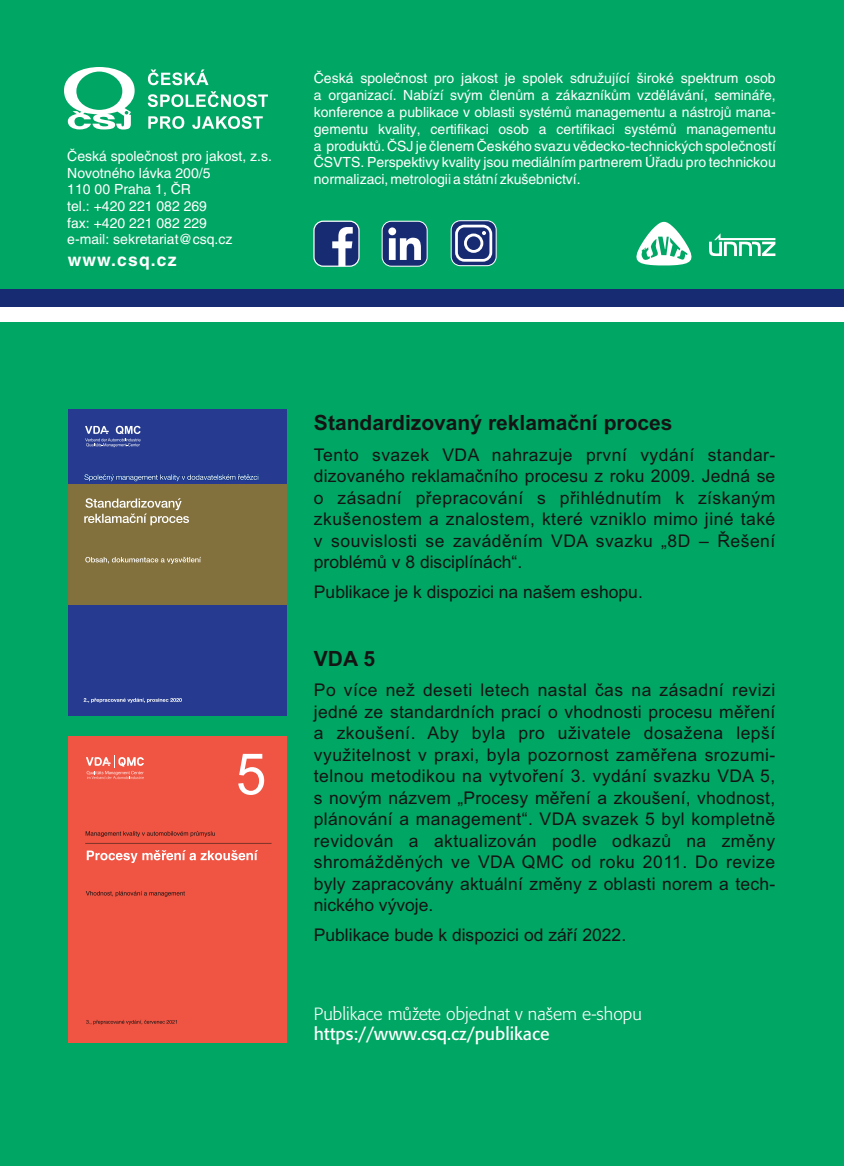
<style>
.page{position:relative;width:844px;height:1166px;background:#fff}
.page>*{position:absolute;margin:0;border:0;box-sizing:border-box;transform-origin:0 0}
.t1{font:700 21px "Arial";color:#141414}
.t2{font:17.5px/21.5px "Arial";color:#141414;text-align:justify}
.t3{font:300 17.5px "Formata";color:#fff}
.t4{font:17.5px "Formata";color:#fff}
.t5{font:700 17.5px "Helvetica CE";letter-spacing:.065em;color:#fff}
.t6{font:14px/16.8px "Helvetica CE";color:#fff;text-align:justify}
</style>
<div class="page">
<div style="left:0;top:322px;width:843px;height:844px;background:#00a663"></div>
<div style="left:0;top:0;width:843px;height:296px;background:#00a663"></div>
<svg style="left:709px;top:233px;width:66px;height:23px"></svg>
<svg style="left:636px;top:221px;width:56px;height:44px"></svg>
<svg style="left:64px;top:67px;width:71px;height:63px"></svg>
<svg style="left:148px;top:69px;width:120px;height:60px"></svg>
<div style="left:0;top:290px;width:843px;height:17px;background:#172b73"></div>
<div style="left:313px;top:221px;width:46px;height:46px;background:#172b73;border:1px solid #fff;border-radius:9px"></div>
<svg style="left:332px;top:227px;width:20px;height:39px"></svg>
<div style="left:381px;top:221px;width:46px;height:46px;background:#172b73;border:1px solid #fff;border-radius:9px"></div>
<svg style="left:388px;top:227px;width:33px;height:33px"></svg>
<svg style="left:450px;top:220px;width:46px;height:46px"></svg>
<div style="left:68px;top:409px;width:218px;height:307px;background:#263b8f"></div>
<svg style="left:85px;top:426px;width:55px;height:21px"></svg>
<svg style="left:84px;top:474px;width:174px;height:8px"></svg>
<div style="left:68px;top:485px;width:218px;height:120px;background:#82703d"></div>
<svg style="left:84px;top:498px;width:105px;height:27px"></svg>
<svg style="left:85px;top:557px;width:116px;height:7px"></svg>
<svg style="left:84px;top:698px;width:98px;height:5px"></svg>
<div style="left:68px;top:736px;width:218px;height:306px;background:#f05442"></div>
<svg style="left:86px;top:831px;width:129px;height:6px"></svg>
<svg style="left:238px;top:754px;width:26px;height:41px"></svg>
<svg style="left:86px;top:1020px;width:91px;height:5px"></svg>
<svg style="left:87px;top:850px;width:171px;height:13px"></svg>
<svg style="left:86px;top:891px;width:99px;height:6px"></svg>
<hr style="left:85px;top:843px;width:186px;height:1px;background:#141414">
<svg style="left:86px;top:755px;width:58px;height:24px"></svg>
<p class="t6" style="left:67px;top:149px;width:206px;text-align:left">Česká společnost pro jakost, z.s.<br>Novotného lávka 200/5<br>110 00 Praha 1, ČR<br>tel.: +420 221 082 269<br>fax: +420 221 082 229<br>e-mail: sekretariat@csq.cz</p>
<p class="t5" style="left:68px;top:253px;width:110px">www.csq.cz</p>
<p class="t6" style="left:314px;top:71px;width:203px">Česká společnost pro jakost je</p>
<p class="t6" style="left:522px;top:71px;width:109px">spolek sdružující</p>
<p class="t6" style="left:314px;top:71px;width:463px;text-indent:323px">široké spektrum osob a organizací. Nabízí svým členům a zákazníkům vzdělávání, semináře, konference a publikace v oblasti systémů managementu a nástrojů mana&shy;gementu kvality, certifikaci osob a certifikaci systémů managementu a produktů. ČSJ je členem Českého svazu vědecko-technických společností ČSVTS. Perspektivy kvality jsou mediálním partnerem Úřadu pro technickou normalizaci, metrologii a státní zkušebnictví.</p>
<p class="t1" style="left:314px;top:415px;width:360px">Standardizovaný reklamační proces</p>
<p class="t2" style="left:314px;top:445px;width:463px">Tento svazek VDA nahrazuje první vydání standar&shy;dizovaného reklamačního procesu z roku 2009. Jedná se o zásadní přepracování s přihlédnutím k získaným zkušenostem a znalostem, které vzniklo mimo jiné také v souvislosti se zaváděním VDA svazku „8D – Řešení problémů v 8 disciplínách“.</p>
<p class="t2" style="left:314px;top:582px;width:330px">Publikace je k dispozici na našem eshopu.</p>
<p class="t1" style="left:314px;top:650px;width:63px">VDA 5</p>
<p class="t2" style="left:314px;top:681px;width:463px">Po více než deseti letech nastal čas na zásadní revizi jedné ze standardních prací o vhodnosti procesu měření a zkoušení. Aby byla pro uživatele dosažena lepší využitelnost v praxi, byla pozornost zaměřena srozumi&shy;telnou metodikou na vytvoření 3. vydání svazku VDA 5, s novým názvem „Procesy měření a zkoušení, vhodnost, plánování a management“. VDA svazek 5 byl kompletně revidován a aktualizován podle odkazů na změny shromážděných ve VDA QMC od roku 2011. Do revize byly zapracovány aktuální změny z oblasti norem a tech&shy;nického vývoje.</p>
<p class="t2" style="left:314px;top:925px;width:314px">Publikace bude k dispozici od září 2022.</p>
<p class="t3" style="left:314px;top:1003px;width:329px">Publikace můžete objednat v našem e-shopu</p>
<p class="t4" style="left:314px;top:1023px;width:237px">https://www.csq.cz/publikace</p>
</div>
